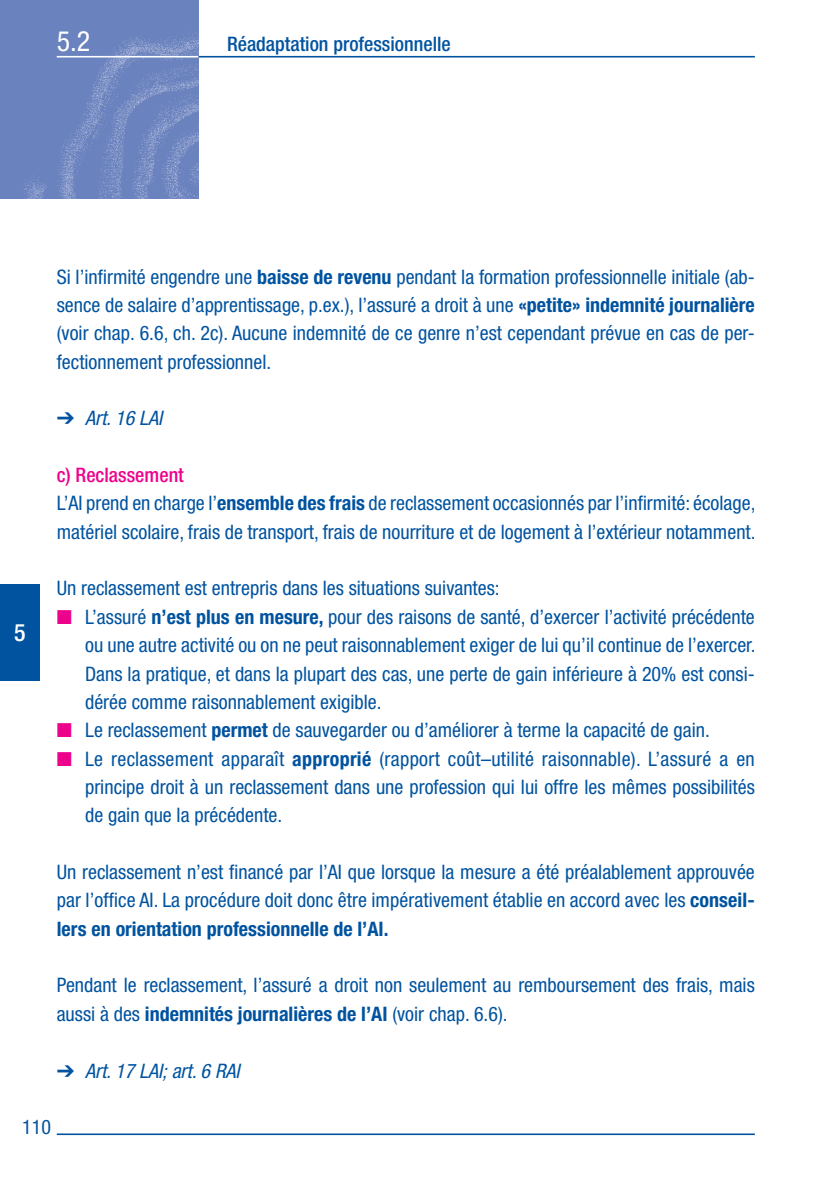
<style>
.page{position:relative;width:840px;height:1191px;background:#fff}
.page>*{position:absolute;margin:0;border:0;box-sizing:border-box;transform-origin:0 0}
.t1{font:condensed 28px "Helvetica Neue LT Std";color:#fff}
.t2{font:500 condensed 24px "Helvetica Neue LT Std";color:#fff}
.t3{font:condensed 20px/28.4px "Helvetica Neue LT Std";color:#0153a0;text-align:justify}
.t4{font:italic condensed 20px "Helvetica Neue LT Std";color:#0153a0}
.t5{font:500 condensed 20px "Helvetica Neue LT Std";color:#0153a0}
.s1{font-weight:700}
.s2{font-weight:500;color:#ed028c}
.s3{color:#ed028c}
</style>
<div class="page">
<img style="left:0;top:0;width:198px;height:198px">
<hr style="left:57px;top:56px;width:141px;height:1px;background:#fff">
<hr style="left:198px;top:56px;width:556px;height:1px;background:#0153a0">
<hr style="left:57px;top:1133px;width:697px;height:2px;background:#0153a0">
<div style="left:0;top:584px;width:40px;height:96px;background:#0153a0"></div>
<h1 class="t1" style="left:57px;top:25px;width:35px">5.2</h1>
<p class="t5" style="left:227px;top:32px;width:225px">Réadaptation professionnelle</p>
<p class="t2" style="left:14px;top:618px;width:13px">5</p>
<p class="t3" style="left:57px;top:262px;width:699px">Si l’infirmité engendre une <span class="s1">baisse de revenu</span> pendant la formation professionnelle initiale (ab&shy;sence de salaire d’apprentissage, p.ex.), l’assuré a droit à une <span class="s1">«petite» indemnité journalière </span>(voir chap. 6.6, ch. 2c). Aucune indemnité de ce genre n’est cependant prévue en cas de per&shy;fectionnement professionnel.</p>
<p class="t4" style="left:57px;top:407px;width:107px">➔ Art. 16 LAI</p>
<p class="t3" style="left:57px;top:460px;width:700px;text-align:left"><span class="s2">c) Reclassement<br></span>L’AI prend en charge l’<span class="s1">ensemble des frais</span> de reclassement occasionnés par l’infirmité: écolage, matériel scolaire, frais de transport, frais de nourriture et de logement à l’extérieur notamment.</p>
<p class="t3" style="left:57px;top:574px;width:444px">Un reclassement est entrepris dans les situations suivantes:</p>
<p class="t3" style="left:85px;top:602px;width:671px;text-indent:-28px"><span class="s3">■</span> L’assuré <span class="s1">n’est plus en mesure,</span> pour des raisons de santé, d’exercer l’activité précédente ou une autre activité ou on ne peut raisonnablement exiger de lui qu’il continue de l’exercer.<br>Dans la pratique, et dans la plupart des cas, une perte de gain inférieure à 20% est consi&shy;dérée comme raisonnablement exigible.</p>
<p class="t3" style="left:57px;top:716px;width:654px"><span class="s3">■</span> Le reclassement <span class="s1">permet</span> de sauvegarder ou d’améliorer à terme la capacité de gain.</p>
<p class="t3" style="left:85px;top:744px;width:670px;text-indent:-28px"><span class="s3">■</span> Le reclassement apparaît <span class="s1">approprié</span> (rapport coût–utilité raisonnable). L’assuré a en principe droit à un reclassement dans une profession qui lui offre les mêmes possibilités de gain que la précédente.</p>
<p class="t3" style="left:57px;top:857px;width:699px">Un reclassement n’est financé par l’AI que lorsque la mesure a été préalablement approuvée par l’office AI. La procédure doit donc être impérativement établie en accord avec les <span class="s1">conseil&shy;lers en orientation professionnelle de l’AI.</span></p>
<p class="t3" style="left:57px;top:971px;width:699px">Pendant le reclassement, l’assuré a droit non seulement au remboursement des frais, mais aussi à des <span class="s1">indemnités journalières de l’AI</span> (voir chap. 6.6).</p>
<p class="t4" style="left:57px;top:1058px;width:184px">➔ Art. 17 LAI; art. 6 RAI</p>
<p class="t3" style="left:22px;top:1112px;width:30px">110</p>
</div>
